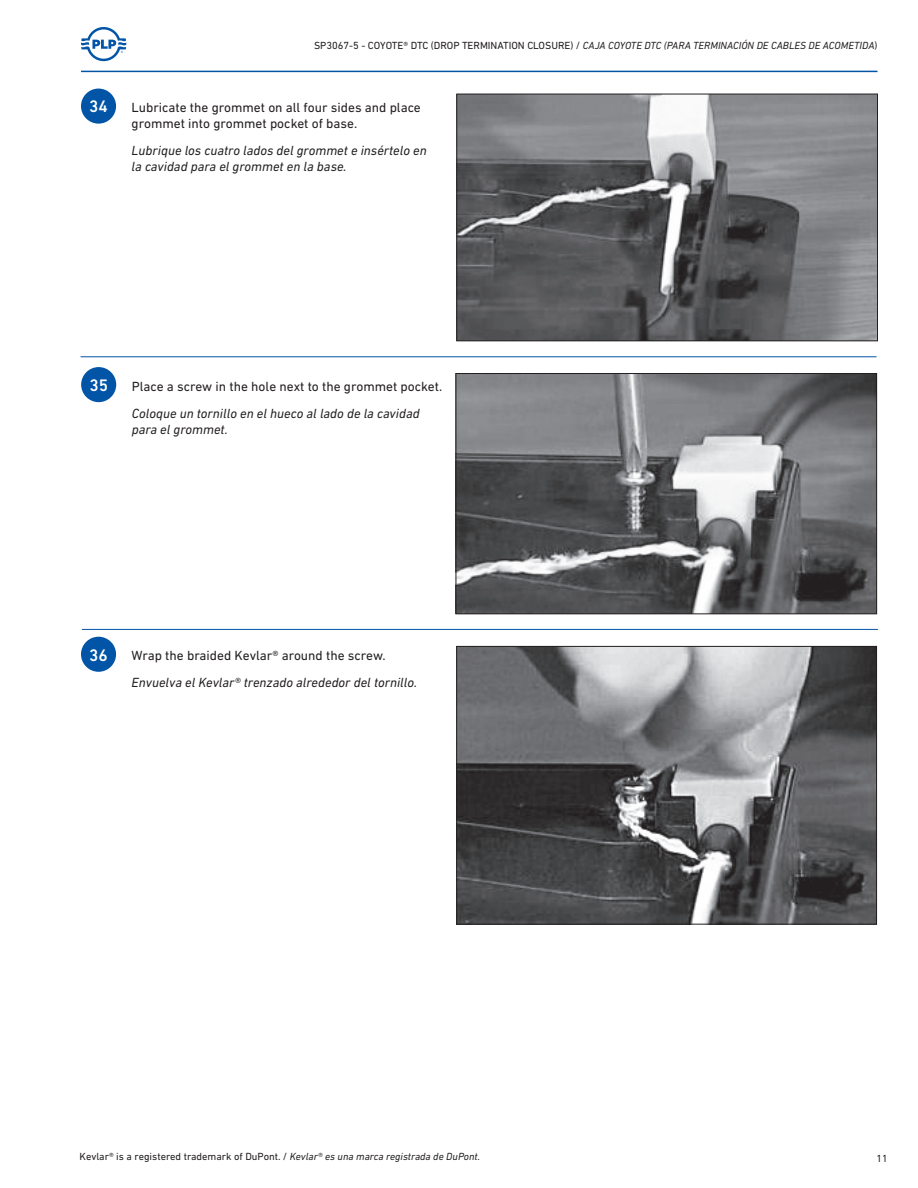
<style>
.page{position:relative;width:918px;height:1188px;background:#fff}
.page>*{position:absolute;margin:0;border:0;box-sizing:border-box;transform-origin:0 0}
.t1{font:500 16.95px "DIN Next LT Pro";color:#fff}
.t2{font:italic 13.5px/16.2px "DIN Next LT Pro";color:#231f20}
.t3{font:13.5px/16.2px "DIN Next LT Pro";color:#231f20}
.t4{font:italic 10.5px "DIN Next LT Pro";color:#231f20}
.t5{font:10.5px "DIN Next LT Pro";color:#231f20}
.s1{font-style:normal}
.s2{font-style:italic}
</style>
<div class="page">
<hr style="left:81px;top:71px;width:797px;height:1px;background:#0154a6">
<svg style="left:81px;top:27px;width:45px;height:34px"></svg>
<img style="left:458px;top:375px;width:417px;height:237px">
<div style="left:456px;top:373px;width:421px;height:241px;border:1px solid #231f20"></div>
<img style="left:458px;top:648px;width:417px;height:274px">
<div style="left:456px;top:646px;width:421px;height:278px;border:1px solid #231f20"></div>
<img style="left:459px;top:96px;width:417px;height:243px">
<div style="left:457px;top:94px;width:421px;height:247px;border:1px solid #231f20"></div>
<div style="left:81px;top:89px;width:35px;height:35px;background:#0154a6;border-radius:50%"></div>
<hr style="left:81px;top:356px;width:796px;height:1px;background:#0154a6">
<div style="left:81px;top:367px;width:35px;height:35px;background:#0154a6;border-radius:50%"></div>
<hr style="left:82px;top:629px;width:796px;height:1px;background:#0154a6">
<div style="left:81px;top:637px;width:35px;height:35px;background:#0154a6;border-radius:50%"></div>
<p class="t1" style="left:89px;top:97px;width:20px">34</p>
<p class="t4" style="left:314px;top:40px;width:565px"><span class="s1">SP3067-5 - COYOTE® DTC (DROP TERMINATION CLOSURE) /</span> CAJA COYOTE DTC (PARA TERMINACIÓN DE CABLES DE ACOMETIDA<span class="s1">)</span></p>
<p class="t3" style="left:132px;top:99px;width:291px">Lubricate the grommet on all four sides and place grommet into grommet pocket of base.</p>
<p class="t2" style="left:132px;top:142px;width:297px">Lubrique los cuatro lados del grommet e insértelo en la cavidad para el grommet en la base.</p>
<p class="t1" style="left:89px;top:375px;width:20px">35</p>
<p class="t3" style="left:132px;top:378px;width:312px">Place a screw in the hole next to the grommet pocket.</p>
<p class="t2" style="left:132px;top:405px;width:289px">Coloque un tornillo en el hueco al lado de la cavidad para el grommet.</p>
<p class="t1" style="left:89px;top:645px;width:20px">36</p>
<p class="t3" style="left:132px;top:647px;width:256px">Wrap the braided Kevlar® around the screw.</p>
<p class="t2" style="left:132px;top:674px;width:287px">Envuelva el Kevlar® trenzado alrededor del tornillo.</p>
<p class="t5" style="left:80px;top:1151px;width:402px">Kevlar® is a registered trademark of DuPont. / <span class="s2">Kevlar® es una marca registrada de DuPont.</span></p>
<p class="t5" style="left:877px;top:1152px;width:13px">11</p>
</div>
